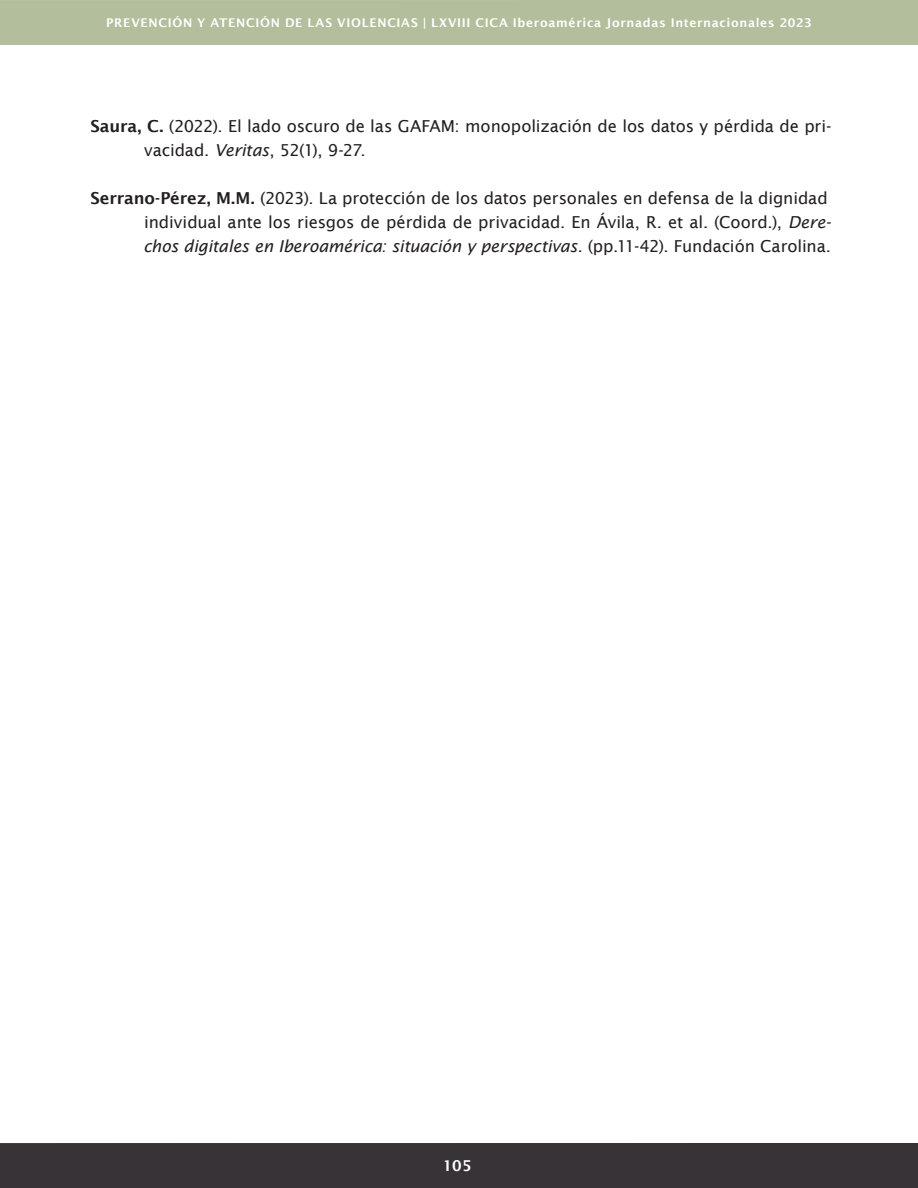
<style>
.page{position:relative;width:918px;height:1188px;background:#fff}
.page>*{position:absolute;margin:0;border:0;box-sizing:border-box;transform-origin:0 0}
.referencias{font:16.5px/24px "Lucida Sans";letter-spacing:-.005em;color:#231f20}
.t1{font:600 15px "Lucida Sans";color:#fff}
.t2{font:600 12px "Lucida Sans";letter-spacing:.055em;color:#fff}
.s1{font-weight:600}
.s2{font-style:italic}
</style>
<div class="page">
<div style="left:0;top:1143px;width:918px;height:45px;background:#383336"></div>
<div style="left:0;top:0;width:918px;height:45px;background:#b3bf9c"></div>
<p class="t2" style="left:106px;top:16px;width:707px">PREVENCIÓN Y ATENCIÓN DE LAS VIOLENCIAS | LXVIII CICA Iberoamérica Jornadas Internacionales 2023</p>
<p class="referencias" style="left:144px;top:114px;width:689px;text-indent:-54px"><span class="s1">Saura, C.</span> (2022). El lado oscuro de las GAFAM: monopolización de los datos y pérdida de pri&shy;vacidad. <span class="s2">Veritas</span>, 52(1), 9-27.</p>
<p class="referencias" style="left:143px;top:186px;width:689px;text-indent:-53px"><span class="s1">Serrano-Pérez, M.M.</span> (2023). La protección de los datos personales en defensa de la dignidad individual ante los riesgos de pérdida de privacidad. En Ávila, R. et al. (Coord.), <span class="s2">Dere&shy;chos digitales en Iberoamérica: situación y perspectivas.</span> (pp.11-42). Fundación Carolina.</p>
<p class="t1" style="left:443px;top:1157px;width:30px">105</p>
</div>
